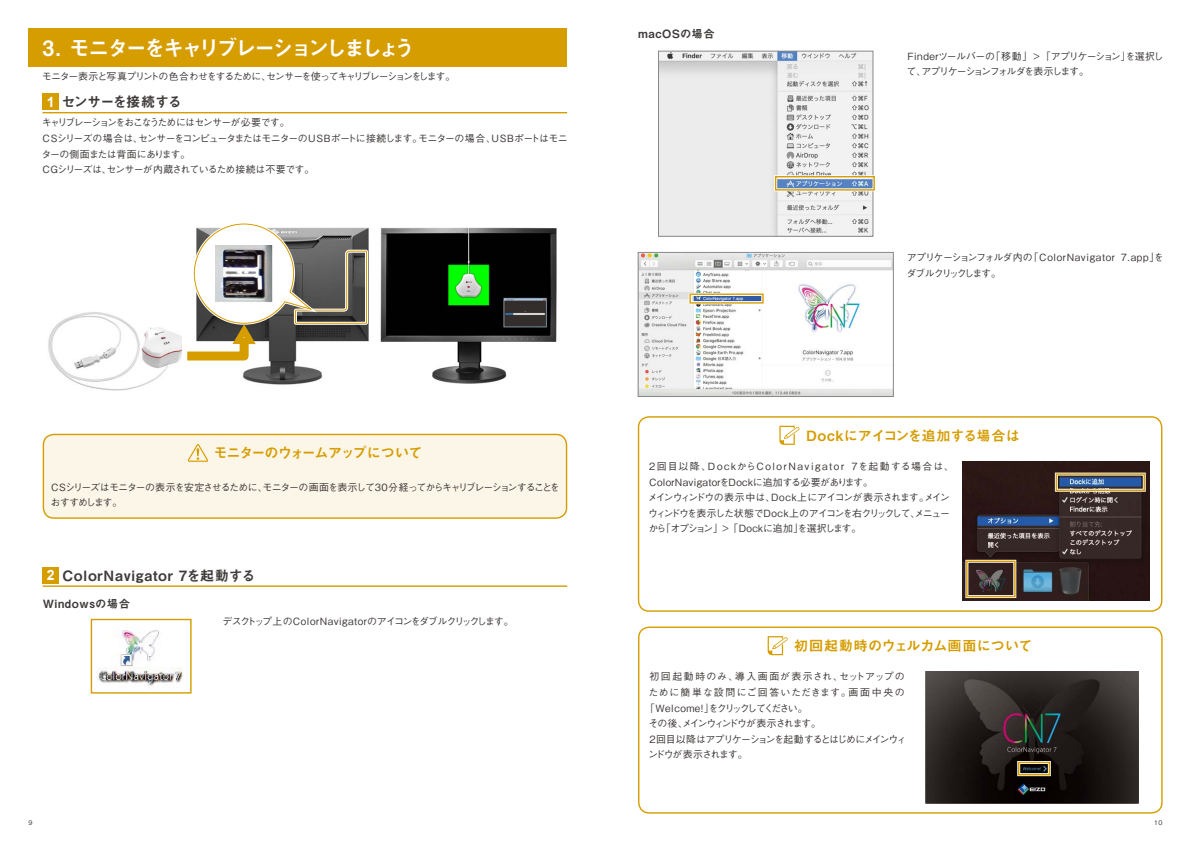
<style>
.page{position:relative;width:1191px;height:842px;background:#fff}
.page>*{position:absolute;margin:0;border:0;box-sizing:border-box;transform-origin:0 0}
.t1{font:21.3px "Midashi Go Pr 6 N MB31";letter-spacing:-.14em;color:#fff}
.t2{font:14.2px "Midashi Go Pr 6 N MB31";letter-spacing:.05em;color:#3e3a39}
.t3{font:14.2px "Midashi Go Pr 6 N MB31";letter-spacing:-.01em;color:#d69d00}
.t4{font:14.2px "Midashi Go Pr 6 N MB31";letter-spacing:-.005em;color:#d69d00}
.t5{font:14.2px "Midashi Go Pr 6 N MB31";letter-spacing:-.08em;color:#d69d00}
.t6{font:14.2px "Midashi Go Pr 6 N MB31";letter-spacing:-.065em;color:#3e3a39}
.t7{font:700 14.2px "Arial";color:#fff}
.t8{font:11.3px "Midashi Go Pr 6 N MB31";letter-spacing:.05em;color:#3e3a39}
.t9{font:500 9.9px/15.6px "Gothic BBB Pr 6 N";letter-spacing:-.07em;color:#3e3a39}
.t10{font:500 9.9px/15.6px "Gothic BBB Pr 6 N";letter-spacing:.005em;color:#3e3a39}
.t11{font:500 9.9px "Gothic BBB Pr 6 N";letter-spacing:-.115em;color:#3e3a39}
.t12{font:500 9.9px/15.6px "Gothic BBB Pr 6 N";letter-spacing:-.09em;color:#3e3a39}
.t13{font:500 9.9px/15.6px "Gothic BBB Pr 6 N";letter-spacing:-.05em;color:#3e3a39}
.t14{font:500 9.9px "Gothic BBB Pr 6 N";letter-spacing:-.03em;color:#3e3a39}
.t15{font:500 9.9px "Gothic BBB Pr 6 N";letter-spacing:-.12em;color:#3e3a39}
.t16{font:500 9.9px "Gothic BBB Pr 6 N";letter-spacing:.125em;color:#3e3a39}
.t17{font:500 9.9px "Gothic BBB Pr 6 N";letter-spacing:.105em;color:#3e3a39}
.t18{font:500 9.9px "Gothic BBB Pr 6 N";letter-spacing:-.175em;color:#3e3a39}
.t19{font:500 6.4px "Gothic BBB Pr 6 N";color:#3e3a39}
</style>
<div class="page">
<div style="left:43px;top:434px;width:523px;height:84px;background:#fcf6e9;border-radius:11px"></div>
<div style="left:43px;top:434px;width:524px;height:85px;border:1px solid #d69d00;border-radius:11px"></div>
<svg style="left:188px;top:444px;width:20px;height:18px"></svg>
<div style="left:28px;top:28px;width:539px;height:39px;background:#d69d00"></div>
<hr style="left:43px;top:112px;width:524px;height:1px;background:#d69d00">
<hr style="left:43px;top:585px;width:524px;height:2px;background:#d69d00">
<svg style="left:187px;top:223px;width:182px;height:162px"></svg>
<img style="left:48px;top:312px;width:134px;height:79px">
<img style="left:380px;top:227px;width:177px;height:157px">
<img style="left:660px;top:53px;width:211px;height:181px">
<div style="left:658px;top:51px;width:215px;height:185px;border:1px solid #898989"></div>
<img style="left:640px;top:254px;width:251px;height:141px">
<div style="left:638px;top:252px;width:255px;height:145px;border:1px solid #898989"></div>
<div style="left:774px;top:175px;width:101px;height:16px;border:3px solid #fff"></div>
<div style="left:775px;top:176px;width:100px;height:15px;border:1px solid #d69d00"></div>
<div style="left:688px;top:293px;width:76px;height:11px;border:3px solid #fff"></div>
<div style="left:689px;top:293px;width:74px;height:11px;border:1px solid #d69d00"></div>
<div style="left:638px;top:416px;width:524px;height:196px;border:1px solid #d69d00;border-radius:11px"></div>
<svg style="left:779px;top:426px;width:21px;height:19px"></svg>
<img style="left:962px;top:461px;width:187px;height:139px">
<div style="left:1055px;top:473px;width:90px;height:18px;border:1px solid #d69d00"></div>
<div style="left:43px;top:94px;width:16px;height:16px;background:#d69d00"></div>
<div style="left:43px;top:567px;width:16px;height:16px;background:#d69d00"></div>
<img style="left:98px;top:630px;width:85px;height:56px">
<div style="left:89px;top:617px;width:104px;height:79px;border:3px solid #fff"></div>
<div style="left:91px;top:619px;width:101px;height:75px;border:1px solid #d69d00"></div>
<div style="left:638px;top:626px;width:524px;height:188px;border:1px solid #d69d00;border-radius:11px"></div>
<svg style="left:767px;top:636px;width:21px;height:19px"></svg>
<img style="left:926px;top:672px;width:212px;height:132px">
<div style="left:1018px;top:762px;width:32px;height:13px;border:1px solid #d69d00"></div>
<div style="left:966px;top:561px;width:49px;height:36px;border:1px solid #d69d00"></div>
<h1 class="t1" style="left:43px;top:30px;width:374px">3. モニターをキャリブレーションしましょう</h1>
<p class="t11" style="left:42px;top:68px;width:415px">モニター表示と写真プリントの色合わせをするために、センサーを使ってキャリブレーションをします。</p>
<h2 class="t6" style="left:61px;top:91px;width:122px">センサーを接続する</h2>
<p class="t9" style="left:41px;top:114px;width:528px">キャリブレーションをおこなうためにはセンサーが必要です。<br>CSシリーズの場合は、センサーをコンピュータまたはモニターのUSBポートに接続します。モニターの場合、USBポートはモニターの側面または背面にあります。<br>CGシリーズは、センサーが内蔵されているため接続は不要です。</p>
<h2 class="t7" style="left:47px;top:92px;width:9px">1</h2>
<h2 class="t5" style="left:213px;top:441px;width:211px">モニターのウォームアップについて</h2>
<p class="t12" style="left:51px;top:478px;width:511px">CSシリーズはモニターの表示を安定させるために、モニターの画面を表示して30分経ってからキャリブレーションすることをおすすめします。</p>
<h2 class="t2" style="left:63px;top:564px;width:195px">ColorNavigator 7を起動する</h2>
<p class="t8" style="left:43px;top:595px;width:89px">Windowsの場合</p>
<p class="t14" style="left:222px;top:614px;width:293px">デスクトップ上のColorNavigatorのアイコンをダブルクリックします。</p>
<h2 class="t7" style="left:47px;top:565px;width:9px">2</h2>
<p class="t8" style="left:638px;top:25px;width:78px">macOSの場合</p>
<p class="t9" style="left:906px;top:48px;width:258px">Finderツールバーの「移動」 &gt; 「アプリケーション」を選択して、アプリケーションフォルダを表示します。</p>
<p class="t13" style="left:906px;top:249px;width:259px">アプリケーションフォルダ内の「ColorNavigator 7.app」をダブルクリックします。</p>
<h2 class="t3" style="left:806px;top:424px;width:216px">Dockにアイコンを追加する場合は</h2>
<p class="t10" style="left:648px;top:458px;width:308px">2回目以降、DockからColorNavigator 7を起動する場合は、ColorNavigatorをDockに追加する必要があります。<br>メインウィンドウの表示中は、Dock上にアイコンが表示されます。メインウィンドウを表示した状態でDock上のアイコンを右クリックして、メニューから「オプション」&gt; 「Dockに追加」を選択します。</p>
<h2 class="t4" style="left:794px;top:634px;width:240px">初回起動時のウェルカム画面について</h2>
<p class="t16" style="left:649px;top:669px;width:257px">初回起動時のみ、導入画面が表示され、セットアップの</p>
<p class="t17" style="left:648px;top:684px;width:258px">ために簡単な設問にご回答いただきます。画面中央の</p>
<p class="t18" style="left:645px;top:700px;width:164px">「Welcome! 」をクリックしてください。</p>
<p class="t15" style="left:648px;top:715px;width:174px">その後、メインウィンドウが表示されます。</p>
<p class="t11" style="left:649px;top:731px;width:259px">2 回目以降はアプリケーションを起動するとはじめにメインウィ</p>
<p class="t15" style="left:648px;top:747px;width:101px">ンドウが表示されます。</p>
<p class="t19" style="left:28px;top:817px;width:6px">9</p>
<p class="t19" style="left:1154px;top:817px;width:10px">10</p>
</div>
